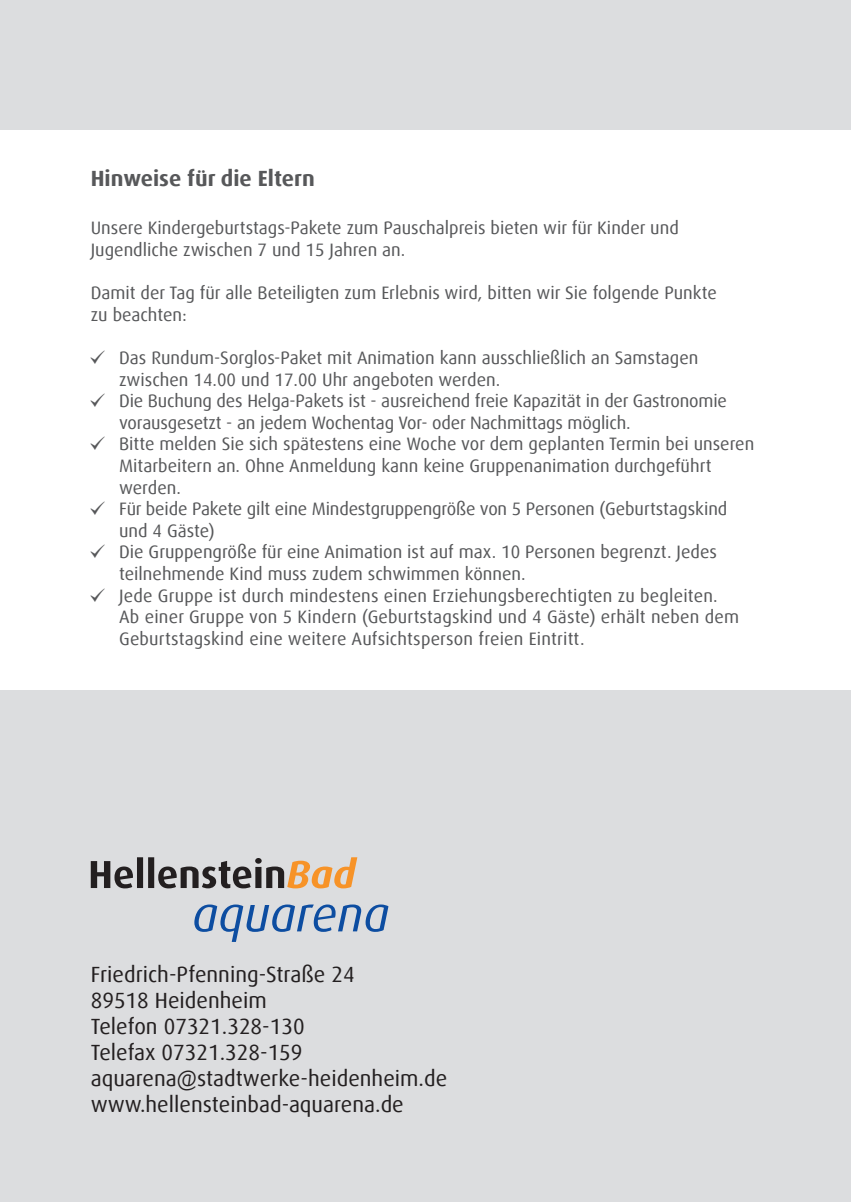
<style>
.page{position:relative;width:851px;height:1202px;background:#fff}
.page>*{position:absolute;margin:0;border:0;box-sizing:border-box;transform-origin:0 0}
.t1{font:22px/26px "Dax Offc";color:#231f20}
.t2{font:700 22px "Dax Offc";color:#57585a}
.t3{font:18px/21.6px "Dax Offc";color:#57585a}
</style>
<div class="page">
<div style="left:0;top:0;width:850px;height:1202px;background:#dcdddf"></div>
<svg style="left:91px;top:857px;width:266px;height:31px"></svg>
<svg style="left:194px;top:904px;width:194px;height:38px"></svg>
<div style="left:0;top:130px;width:850px;height:560px;background:#fff"></div>
<p class="t2" style="left:91px;top:165px;width:225px">Hinweise für die Eltern</p>
<p class="t3" style="left:91px;top:218px;width:589px">Unsere Kindergeburtstags-Pakete zum Pauschalpreis bieten wir für Kinder und<br>Jugendliche zwischen 7 und 15 Jahren an.</p>
<p class="t3" style="left:91px;top:282px;width:627px">Damit der Tag für alle Beteiligten zum Erlebnis wird, bitten wir Sie folgende Punkte zu beachten:</p>
<p class="t3" style="left:119px;top:347px;width:636px">Das Rundum-Sorglos-Paket mit Animation kann ausschließlich an Samstagen zwischen 14.00 und 17.00 Uhr angeboten werden.<br>Die Buchung des Helga-Pakets ist - ausreichend freie Kapazität in der Gastronomie vorausgesetzt - an jedem Wochentag Vor- oder Nachmittags möglich.<br>Bitte melden Sie sich spätestens eine Woche vor dem geplanten Termin bei unseren Mitarbeitern an. Ohne Anmeldung kann keine Gruppenanimation durchgeführt werden.<br>Für beide Pakete gilt eine Mindestgruppengröße von 5 Personen (Geburtstagskind und 4 Gäste)<br>Die Gruppengröße für eine Animation ist auf max. 10 Personen begrenzt. Jedes teilnehmende Kind muss zudem schwimmen können.<br>Jede Gruppe ist durch mindestens einen Erziehungsberechtigten zu begleiten.<br>Ab einer Gruppe von 5 Kindern (Geburtstagskind und 4 Gäste) erhält neben dem Geburtstagskind eine weitere Aufsichtsperson freien Eintritt.</p>
<p class="t1" style="left:91px;top:961px;width:358px">Friedrich-Pfenning-Straße 24<br>89518 Heidenheim<br>Telefon 07321.328-130<br>Telefax 07321.328-159 aquarena@stadtwerke-heidenheim.de www.hellensteinbad-aquarena.de</p>
</div>
